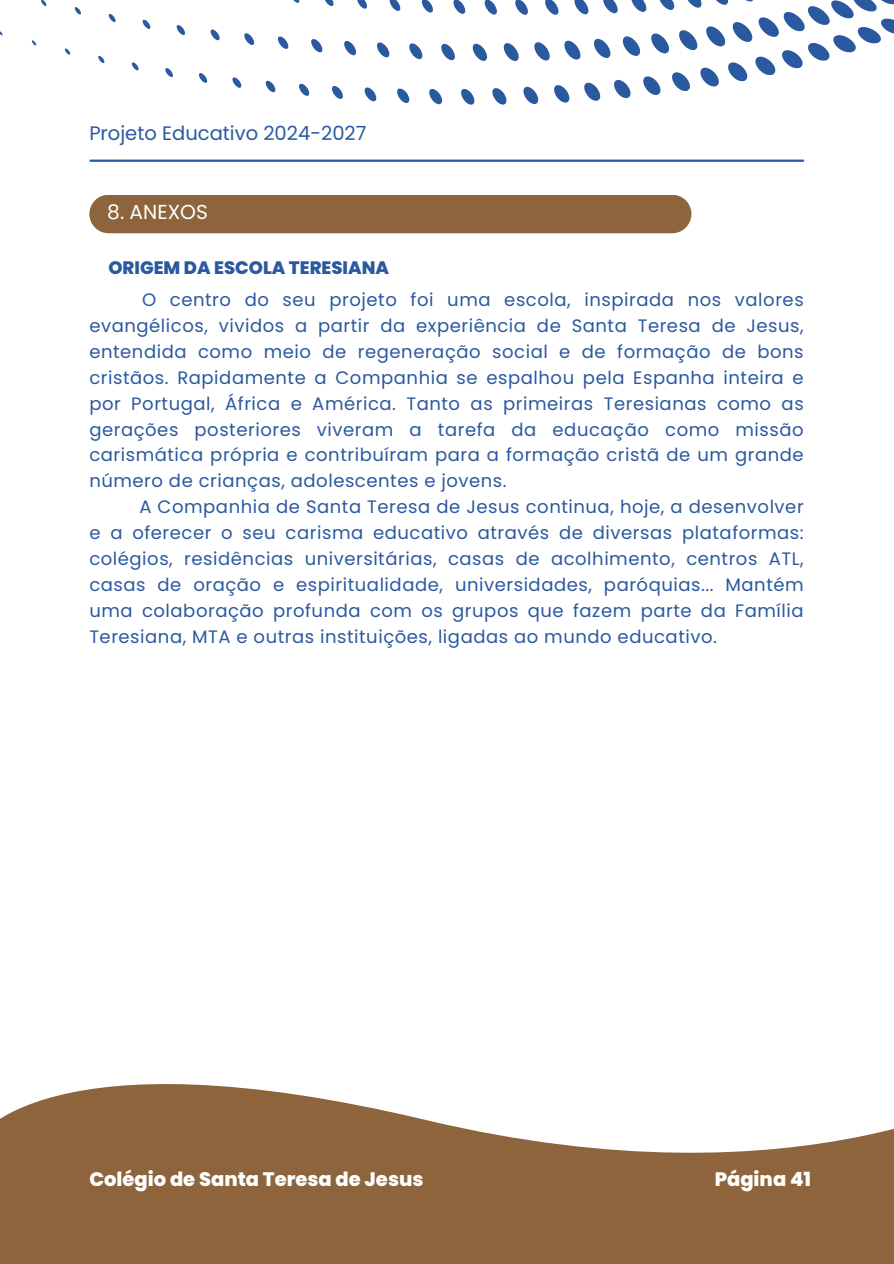
<style>
.page{position:relative;width:894px;height:1264px;background:#fff}
.page>*{position:absolute;margin:0;border:0;box-sizing:border-box;transform-origin:0 0}
.t1{font:20.1px "Poppins";color:#fff}
.t2{font:800 19.5px "Poppins";color:#fff}
.t3{font:19.5px "Poppins";color:#2b599f}
.t4{font:18px/25.8px "Poppins";letter-spacing:.03em;color:#2b599f;text-align:justify}
.t5{font:800 18px "Poppins";color:#2b599f}
</style>
<div class="page">
<svg style="left:0;top:1084px;width:893px;height:179px;fill:#8d643b"></svg>
<svg style="left:31px;top:40px;width:6px;height:6px"></svg>
<svg style="left:65px;top:48px;width:6px;height:7px"></svg>
<svg style="left:98px;top:55px;width:7px;height:8px"></svg>
<svg style="left:131px;top:62px;width:8px;height:9px"></svg>
<svg style="left:165px;top:68px;width:8px;height:9px"></svg>
<svg style="left:199px;top:73px;width:9px;height:10px"></svg>
<svg style="left:41px;top:0;width:6px;height:6px"></svg>
<svg style="left:74px;top:7px;width:7px;height:8px"></svg>
<svg style="left:108px;top:14px;width:8px;height:9px"></svg>
<svg style="left:142px;top:19px;width:9px;height:10px"></svg>
<svg style="left:176px;top:25px;width:9px;height:10px"></svg>
<svg style="left:210px;top:29px;width:10px;height:12px"></svg>
<svg style="left:232px;top:0;width:661px;height:105px"></svg>
<hr style="left:90px;top:159px;width:712px;height:3px;background:#2b599f">
<div style="left:89px;top:195px;width:602px;height:38px;background:#8d643b;border-radius:19px"></div>
<h1 class="t3" style="left:89px;top:119px;width:278px">Projeto Educativo 2024-2027</h1>
<h4 class="t1" style="left:107px;top:198px;width:102px">8. ANEXOS</h4>
<p class="t5" style="left:108px;top:255px;width:282px">ORIGEM DA ESCOLA TERESIANA</p>
<p class="t4" style="left:89px;top:287px;width:715px;text-indent:53px">O centro do seu projeto foi uma escola, inspirada nos valores evangélicos, vividos a partir da experiência de Santa Teresa de Jesus, entendida como meio de regeneração social e de formação de bons cristãos. Rapidamente a Companhia se espalhou pela Espanha inteira e por Portugal, África e América. Tanto as primeiras Teresianas como as gerações posteriores viveram a tarefa da educação como missão carismática própria e contribuíram para a formação cristã de um grande número de crianças, adolescentes e jovens.</p>
<p class="t4" style="left:89px;top:494px;width:715px;text-indent:50px">A Companhia de Santa Teresa de Jesus continua, hoje, a desenvolver e a oferecer o seu carisma educativo através de diversas plataformas: colégios, residências universitárias, casas de acolhimento, centros ATL, casas de oração e espiritualidade, universidades, paróquias... Mantém uma colaboração profunda com os grupos que fazem parte da Família Teresiana, MTA e outras instituições, ligadas ao mundo educativo.</p>
<p class="t2" style="left:89px;top:1165px;width:335px">Colégio de Santa Teresa de Jesus</p>
<h3 class="t2" style="left:714px;top:1165px;width:98px">Página 41</h3>
</div>
